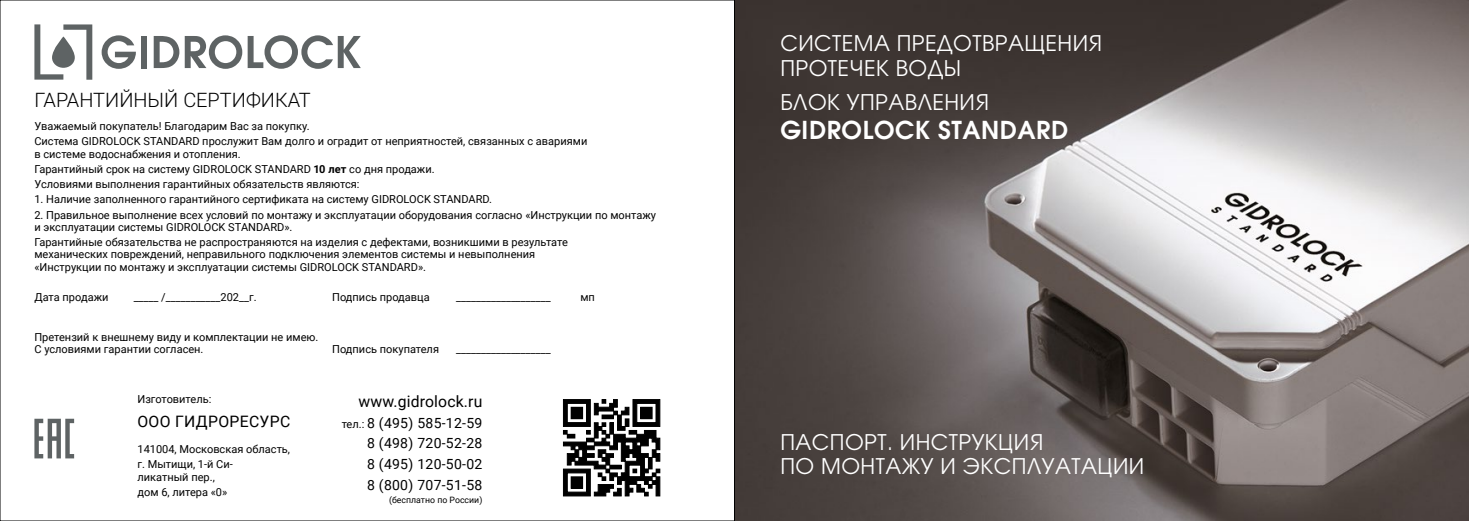
<style>
.page{position:relative;width:1469px;height:521px;background:#fff}
.page>*{position:absolute;margin:0;border:0;box-sizing:border-box;transform-origin:0 0}
.t1{font:700 25.9px "Avanti C";letter-spacing:.02em;color:#fff}
.t2{font:22.57px/25px "Avanti C";letter-spacing:.02em;color:#fff}
.t3{font:300 19.95px "Roboto";color:#000}
.t4{font:15.75px "Roboto";letter-spacing:.02em;color:#000}
.t5{font:14px/20.7px "Roboto";letter-spacing:.02em;color:#000;text-align:justify}
.t6{font:11.03px/12.2px "Roboto";color:#000}
.t7{font:8.75px "Roboto";color:#000}
.s1{font-weight:700}
.s2{font-size:11.03px}
</style>
<div class="page">
<img style="left:735px;top:0;width:733px;height:521px">
<svg style="left:34px;top:419px;width:40px;height:39px"></svg>
<svg style="left:563px;top:399px;width:97px;height:97px"></svg>
<svg style="left:102px;top:35px;width:34px;height:34px"></svg>
<div style="left:141px;top:36px;width:6px;height:32px;background:#5e6364"></div>
<svg style="left:154px;top:36px;width:25px;height:32px"></svg>
<svg style="left:185px;top:35px;width:57px;height:34px"></svg>
<svg style="left:248px;top:35px;width:113px;height:34px"></svg>
<svg style="left:34px;top:24px;width:58px;height:56px"></svg>
<svg style="left:52px;top:37px;width:23px;height:31px"></svg>
<h3 class="t3" style="left:34px;top:85px;width:278px">ГАРАНТИЙНЫЙ СЕРТИФИКАТ</h3>
<p class="t6" style="left:34px;top:118px;width:554px;line-height:15.2px">Уважаемый покупатель! Благодарим Вас за покупку.<br>Система GIDROLOCK STANDARD прослужит Вам долго и оградит от неприятностей, связанных с авариями</p>
<p class="t6" style="left:34px;top:146px;width:402px;line-height:15.2px">в системе водоснабжения и отопления.<br>Гарантийный срок на систему GIDROLOCK STANDARD <span class="s1">10 лет</span> со дня продажи.<br>Условиями выполнения гарантийных обязательств являются:</p>
<p class="t6" style="left:34px;top:193px;width:459px">1. Наличие заполненного гарантийного сертификата на систему GIDROLOCK STANDARD.</p>
<p class="t6" style="left:34px;top:208px;width:623px">2. Правильное выполнение всех условий по монтажу и эксплуатации оборудования согласно «Инструкции по монтажу и эксплуатации системы GIDROLOCK STANDARD».</p>
<p class="t6" style="left:34px;top:236px;width:535px">Гарантийные обязательства не распространяются на изделия с дефектами, возникшими в результате механических повреждений, неправильного подключения элементов системы и невыполнения «Инструкции по монтажу и эксплуатации системы GIDROLOCK STANDARD».</p>
<p class="t6" style="left:34px;top:291px;width:76px">Дата продажи</p>
<p class="t6" style="left:134px;top:291px;width:124px">_____ /___________202__г.</p>
<p class="t6" style="left:332px;top:291px;width:99px">Подпись продавца</p>
<p class="t6" style="left:456px;top:291px;width:96px">___________________</p>
<p class="t6" style="left:580px;top:291px;width:16px">мп</p>
<p class="t6" style="left:34px;top:330px;width:285px">Претензий к внешнему виду и комплектации не имею.<br>С условиями гарантии согласен.</p>
<p class="t6" style="left:332px;top:342px;width:108px">Подпись покупателя</p>
<p class="t6" style="left:456px;top:342px;width:96px">___________________</p>
<p class="t6" style="left:137px;top:393px;width:75px">Изготовитель:</p>
<h3 class="t4" style="left:137px;top:410px;width:154px">ООО ГИДРОРЕСУРС</h3>
<p class="t6" style="left:137px;top:441px;width:154px;line-height:14.7px">141004, Московская область, г. Мытищи, 1-й Си-</p>
<p class="t6" style="left:137px;top:469px;width:91px;line-height:14.7px">ликатный пер., дом 6, литера «0»</p>
<h3 class="t4" style="left:358px;top:390px;width:125px">www.gidrolock.ru</h3>
<p class="t5" style="left:367px;top:412px;width:117px;text-indent:-25px"><span class="s2">тел.:</span> 8 (495) 585-12-59<br>8 (498) 720-52-28<br>8 (495) 120-50-02<br>8 (800) 707-51-58</p>
<p class="t7" style="left:389px;top:494px;width:95px">(бесплатно по России)</p>
<h2 class="t2" style="left:780px;top:31px;width:323px">СИСТЕМА ПРЕДОТВРАЩЕНИЯ<br>ПРОТЕЧЕК ВОДЫ</h2>
<h2 class="t2" style="left:780px;top:90px;width:210px">БЛОК УПРАВЛЕНИЯ</h2>
<h1 class="t1" style="left:780px;top:116px;width:289px">GIDROLOCK STANDARD</h1>
<h2 class="t2" style="left:780px;top:429px;width:365px">ПАСПОРТ. ИНСТРУКЦИЯ<br>ПО МОНТАЖУ И ЭКСПЛУАТАЦИИ</h2>
</div>
